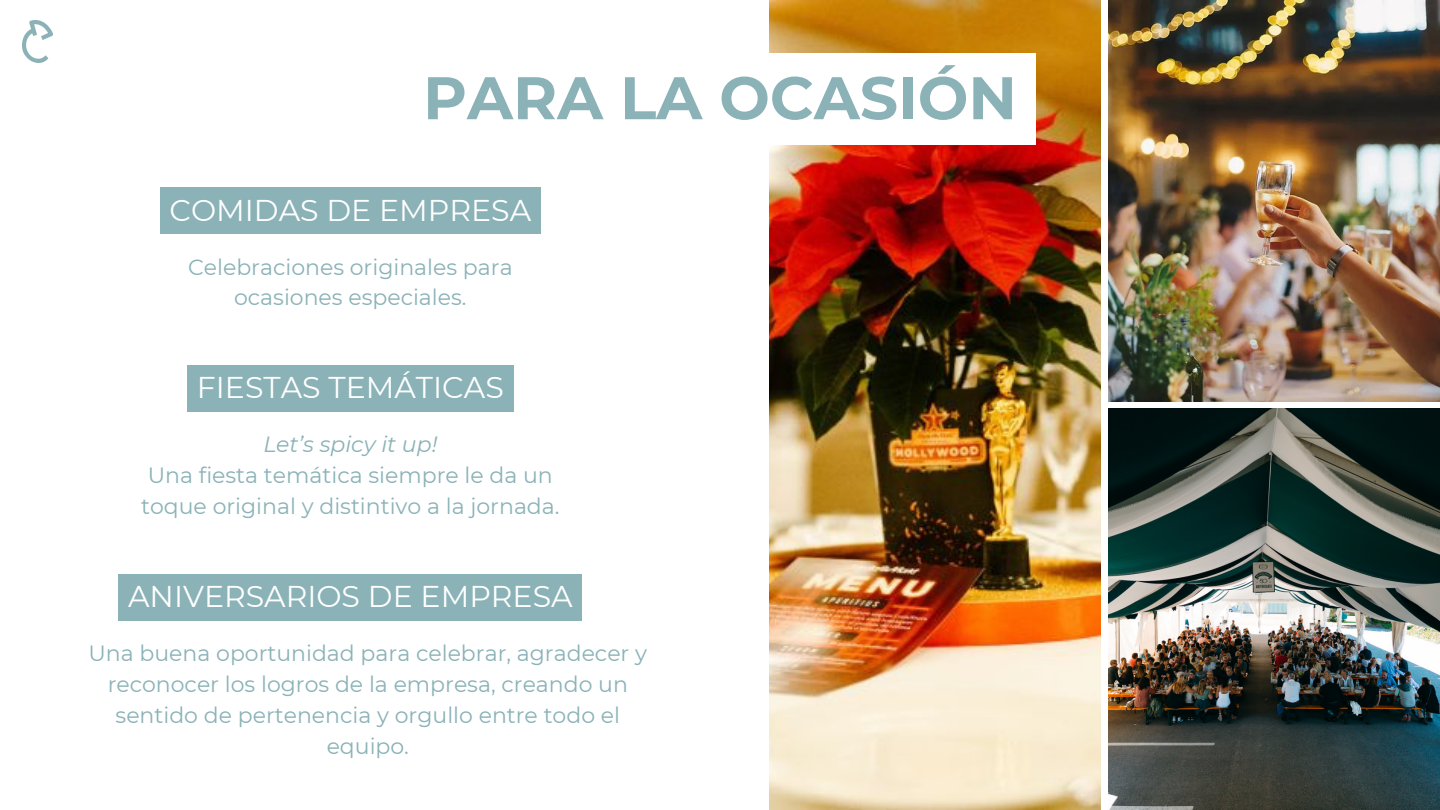
<style>
.page{position:relative;width:1440px;height:810px;background:#fff}
.page>*{position:absolute;margin:0;border:0;box-sizing:border-box;transform-origin:0 0}
.t1{font:700 60px "Montserrat";color:#8ab2b7}
.t2{font:30px "Montserrat";color:#fff}
.t3{font:22px/30.8px "Montserrat";color:#8ab2b7;text-align:center}
.t4{font:italic 22px "Montserrat";color:#8ab2b7}
</style>
<div class="page">
<img style="left:769px;top:0;width:332px;height:810px">
<img style="left:1108px;top:0;width:332px;height:401px">
<img style="left:1108px;top:409px;width:332px;height:401px">
<div style="left:404px;top:53px;width:632px;height:92px;background:#fff"></div>
<div style="left:160px;top:187px;width:381px;height:47px;background:#8ab2b7"></div>
<div style="left:187px;top:365px;width:326px;height:46px;background:#8ab2b7"></div>
<div style="left:119px;top:574px;width:463px;height:46px;background:#8ab2b7"></div>
<img style="left:22px;top:21px;width:31px;height:42px">
<p class="t1" style="left:423px;top:61px;width:595px">PARA LA OCASIÓN</p>
<h1 class="t2" style="left:170px;top:192px;width:363px">COMIDAS DE EMPRESA</h1>
<p class="t3" style="left:188px;top:251px;width:326px">Celebraciones originales para ocasiones especiales.</p>
<h2 class="t2" style="left:197px;top:369px;width:308px">FIESTAS TEMÁTICAS</h2>
<p class="t4" style="left:263px;top:431px;width:176px">Let’s spicy it up!</p>
<h2 class="t3" style="left:141px;top:460px;width:420px">Una fiesta temática siempre le da un toque original y distintivo a la jornada.</h2>
<p class="t2" style="left:128px;top:578px;width:446px">ANIVERSARIOS DE EMPRESA</p>
<h2 class="t3" style="left:89px;top:638px;width:560px">Una buena oportunidad para celebrar, agradecer y reconocer los logros de la empresa, creando un sentido de pertenencia y orgullo entre todo el equipo.</h2>
</div>
